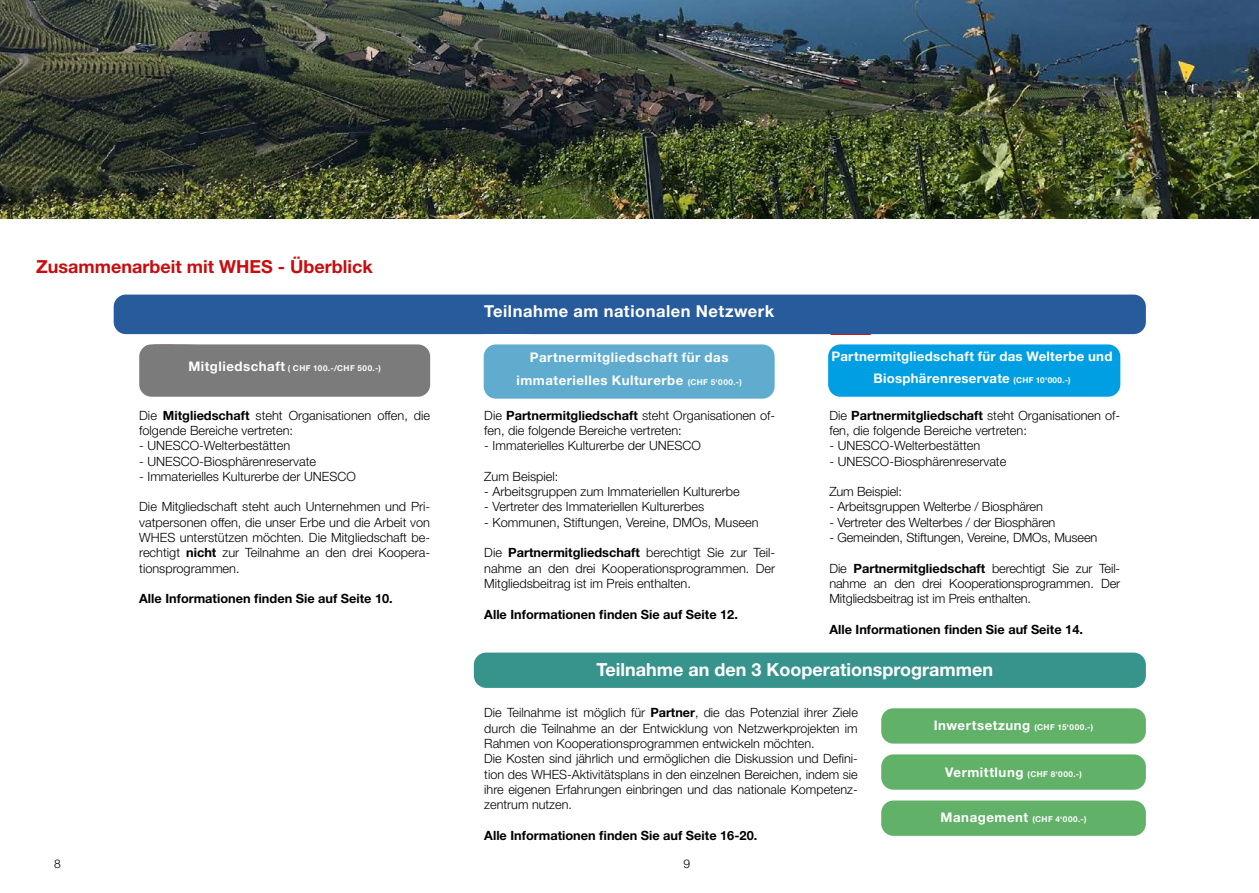
<style>
.page{position:relative;width:1259px;height:893px;background:#fff}
.page>*{position:absolute;margin:0;border:0;box-sizing:border-box;transform-origin:0 0}
.t1{font:700 18px "Helvetica Neue LT Std";color:#fff}
.t2{font:700 18px "Helvetica Neue LT Std";color:#c90c0f}
.t3{font:700 16.5px "Helvetica Neue LT Std";letter-spacing:.03em;color:#fff}
.t4{font:700 13.2px/22.6px "Helvetica Neue LT Std";letter-spacing:.035em;color:#fff;text-align:center}
.t5{font:300 12.75px/15.3px "Helvetica Neue LT Std";color:#000}
.t6{font:700 12.75px "Helvetica Neue LT Std";color:#000}
.t7{font:300 12px "Helvetica Neue LT Std";color:#000}
.t8{font:700 8.1px "Helvetica Neue LT Std";letter-spacing:.05em;color:#fff}
.s1{font-size:13.2px}
.s2{font-weight:700}
.s3{font-size:8.1px}
</style>
<div class="page">
<img style="left:0;top:0;width:1259px;height:218px">
<div style="left:881px;top:708px;width:265px;height:36px;background:#62b168;border-radius:12px"></div>
<div style="left:881px;top:754px;width:265px;height:36px;background:#62b168;border-radius:12px"></div>
<div style="left:881px;top:800px;width:265px;height:36px;background:#62b168;border-radius:12px"></div>
<div style="left:139px;top:344px;width:291px;height:53px;background:#7c7b7b;border-radius:12px"></div>
<div style="left:828px;top:344px;width:292px;height:53px;background:#009fe3;border-radius:12px"></div>
<div style="left:484px;top:344px;width:290px;height:55px;background:#5faccf;border-radius:12px"></div>
<div style="left:114px;top:295px;width:1032px;height:39px;background:#275b9b;border-radius:12px"></div>
<hr style="left:830px;top:334px;width:41px;height:1px;background:#c90c0f">
<div style="left:474px;top:653px;width:672px;height:35px;background:#37948d;border-radius:12px"></div>
<div style="left:480px;top:289px;width:58px;height:4px;border:2px solid #fff;border-radius:50%"></div>
<div style="left:477px;top:334px;width:58px;height:4px;border:2px solid #fff;border-radius:50%"></div>
<div style="left:146px;top:344px;width:58px;height:4px;border:2px solid #7c7b7b;border-radius:50%"></div>
<h1 class="t2" style="left:36px;top:256px;width:338px">Zusammenarbeit mit WHES - Überblick</h1>
<p class="t8" style="left:188px;top:363px;width:194px"><span class="s1">Mitgliedschaft</span> ( CHF 100.-/CHF 500.-)</p>
<p class="t5" style="left:139px;top:407px;width:292px">Die <span class="s2">Mitgliedschaft</span> steht Organisationen offen, die folgende Bereiche vertreten:</p>
<p class="t5" style="left:139px;top:438px;width:152px">- UNESCO-Welterbestätten</p>
<p class="t5" style="left:139px;top:453px;width:178px">- UNESCO-Biosphärenreservate</p>
<p class="t5" style="left:139px;top:468px;width:218px">- Immaterielles Kulturerbe der UNESCO</p>
<p class="t5" style="left:139px;top:499px;width:292px;text-align:justify">Die Mitgliedschaft steht auch Unternehmen und Pri&shy;vatpersonen offen, die unser Erbe und die Arbeit von WHES unterstützen möchten. Die Mitgliedschaft be&shy;rechtigt <span class="s2">nicht</span> zur Teilnahme an den drei Koopera&shy;tionsprogrammen.</p>
<p class="t6" style="left:139px;top:591px;width:255px">Alle Informationen finden Sie auf Seite 10.</p>
<p class="t3" style="left:484px;top:301px;width:292px">Teilnahme am nationalen Netzwerk</p>
<p class="t4" style="left:516px;top:346px;width:227px">Partnermitgliedschaft für das immaterielles Kulturerbe <span class="s3">(CHF 5‘000.-)</span></p>
<p class="t5" style="left:484px;top:407px;width:292px">Die <span class="s2">Partnermitgliedschaft</span> steht Organisationen of&shy;fen, die folgende Bereiche vertreten:</p>
<p class="t5" style="left:484px;top:438px;width:218px">- Immaterielles Kulturerbe der UNESCO</p>
<p class="t5" style="left:484px;top:468px;width:76px">Zum Beispiel:</p>
<p class="t5" style="left:484px;top:484px;width:257px">- Arbeitsgruppen zum Immateriellen Kulturerbe</p>
<p class="t5" style="left:484px;top:499px;width:221px">- Vertreter des Immateriellen Kulturerbes</p>
<p class="t5" style="left:484px;top:514px;width:276px">- Kommunen, Stiftungen, Vereine, DMOs, Museen</p>
<p class="t5" style="left:484px;top:545px;width:292px;text-align:justify">Die <span class="s2">Partnermitgliedschaft</span> berechtigt Sie zur Teil&shy;nahme an den drei Kooperationsprogrammen. Der Mitgliedsbeitrag ist im Preis enthalten.</p>
<p class="t6" style="left:484px;top:606px;width:255px">Alle Informationen finden Sie auf Seite 12.</p>
<p class="t4" style="left:831px;top:344px;width:282px">Partnermitgliedschaft für das Welterbe und<br>Biosphärenreservate <span class="s3">(CHF 10‘000.-)</span></p>
<p class="t5" style="left:829px;top:407px;width:292px">Die <span class="s2">Partnermitgliedschaft</span> steht Organisationen of&shy;fen, die folgende Bereiche vertreten:</p>
<p class="t5" style="left:829px;top:438px;width:152px">- UNESCO-Welterbestätten</p>
<p class="t5" style="left:829px;top:453px;width:178px">- UNESCO-Biosphärenreservate</p>
<p class="t5" style="left:829px;top:484px;width:74px">Zum Beispiel:</p>
<p class="t5" style="left:829px;top:499px;width:215px">- Arbeitsgruppen Welterbe / Biosphären</p>
<p class="t5" style="left:829px;top:514px;width:228px">- Vertreter des Welterbes / der Biosphären</p>
<p class="t5" style="left:829px;top:530px;width:269px">- Gemeinden, Stiftungen, Vereine, DMOs, Museen</p>
<p class="t5" style="left:829px;top:560px;width:292px;text-align:justify">Die <span class="s2">Partnermitgliedschaft</span> berechtigt Sie zur Teil&shy;nahme an den drei Kooperationsprogrammen. Der Mitgliedsbeitrag ist im Preis enthalten.</p>
<p class="t6" style="left:829px;top:621px;width:255px">Alle Informationen finden Sie auf Seite 14.</p>
<h1 class="t1" style="left:596px;top:658px;width:398px">Teilnahme an den 3 Kooperationsprogrammen</h1>
<p class="t5" style="left:484px;top:705px;width:375px">Die Teilnahme ist möglich für <span class="s2">Partner</span>, die das Potenzial ihrer Ziele durch die Teilnahme an der Entwicklung von Netzwerkprojekten im Rahmen von Kooperationsprogrammen entwickeln möchten.<br>Die Kosten sind jährlich und ermöglichen die Diskussion und Defini&shy;tion des WHES-Aktivitätsplans in den einzelnen Bereichen, indem sie ihre eigenen Erfahrungen einbringen und das nationale Kompetenz&shy;zentrum nutzen.</p>
<p class="t6" style="left:484px;top:827px;width:274px">Alle Informationen finden Sie auf Seite 16-20.</p>
<p class="t4" style="left:934px;top:713px;width:161px">Inwertsetzung <span class="s3">(CHF 15‘000.-)</span></p>
<p class="t8" style="left:945px;top:769px;width:138px"><span class="s1">Vermittlung</span> (CHF 8‘000.-)</p>
<p class="t8" style="left:940px;top:814px;width:147px"><span class="s1">Management</span> (CHF 4‘000.-)</p>
<p class="t7" style="left:54px;top:856px;width:8px">8</p>
<p class="t7" style="left:683px;top:856px;width:8px">9</p>
</div>
